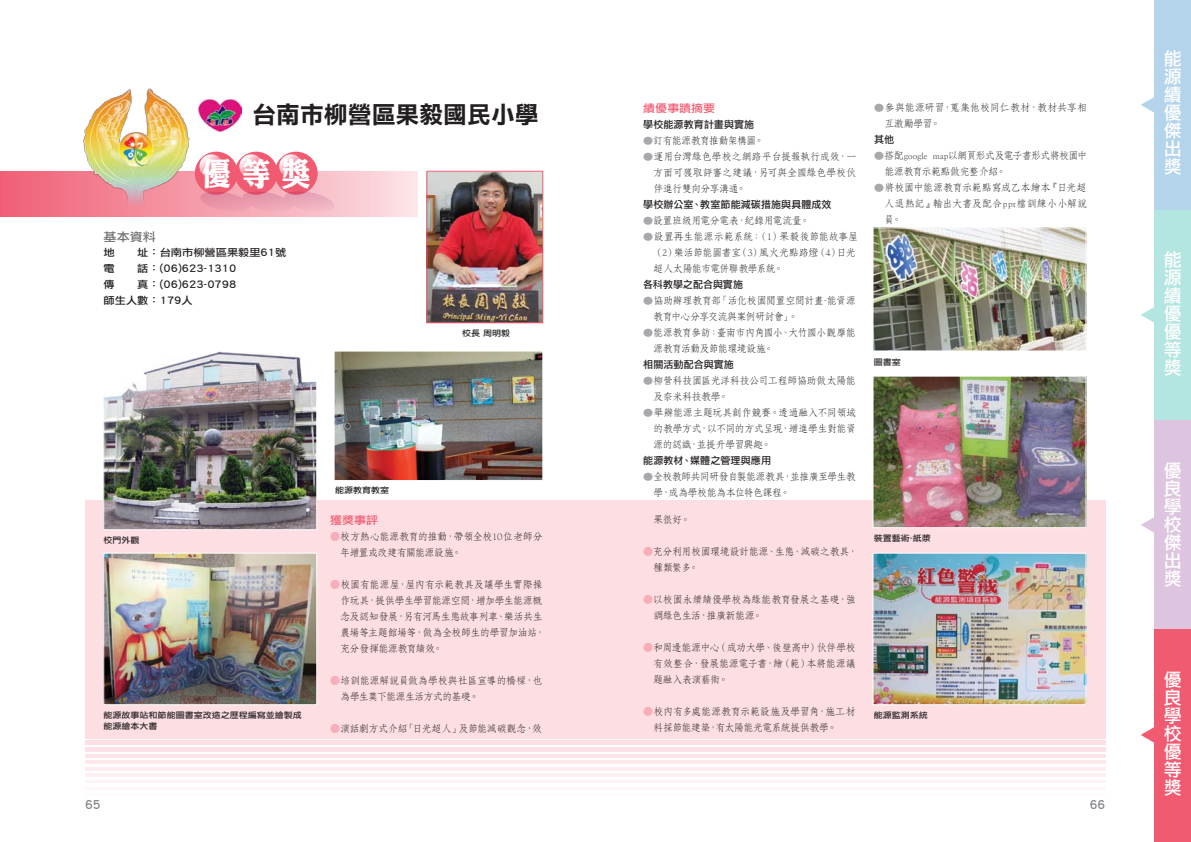
<style>
.page{position:relative;width:1191px;height:842px;background:#fff}
.page>*{position:absolute;margin:0;border:0;box-sizing:border-box;transform-origin:0 0}
.t1{font:31.8px "DFPG Li King Hei XB MP BF";color:#fff;scale:.9 1}
.t2{font:23.9px "DF Li Hei Std W7";color:#231f20}
.t3{font:18px/18px "Li Hei Pro";color:#fff;text-align:justify}
.t4{font:12px "Li Hei Pro";color:#808285}
.t5{font:11.8px "Li Hei Pro";color:#6d6f71;scale:1.11 1}
.t6{font:10.8px "Li Hei Pro";color:#f05b72;scale:1.11 1}
.t7{font:10.1px/15.8px "Li Hei Pro";color:#231f20;scale:1.11 1}
.t8{font:10px/16px "DFPG Fang Song W4 MP BF";letter-spacing:-.04em;color:#231f20}
.t9{font:10px/16px "DFPG Fang Song W4 MP BF";letter-spacing:-.06em;color:#231f20}
.t10{font:10px "Li Hei Pro";letter-spacing:.01em;color:#231f20}
.t11{font:10px/16px "DFPG Fang Song W4 MP BF";letter-spacing:-.005em;color:#231f20}
.t12{font:10px "DFPG Fang Song W4 MP BF";letter-spacing:-.07em;color:#231f20}
.t13{font:8.1px/10.8px "Li Hei Pro";color:#231f20;scale:1.11 1}
.s1{font-family:"Li Hei Pro";color:#f8adb8}
.s2{font-family:"Li Hei Pro";font-size:9px;color:#a7a9ac}
</style>
<div class="page">
<div style="left:85px;top:501px;width:1020px;height:238px;background:#fcdee3"></div>
<hr style="left:85px;top:741px;width:1020px;height:4px;background:#fcdee3">
<hr style="left:85px;top:747px;width:1020px;height:4px;background:#fcdee3">
<hr style="left:85px;top:754px;width:1020px;height:4px;background:#fce5e9">
<hr style="left:85px;top:760px;width:1020px;height:4px;background:#fde9ec">
<hr style="left:85px;top:767px;width:1020px;height:3px;background:#fcdee3">
<hr style="left:85px;top:774px;width:1020px;height:3px;background:#fcdee3">
<hr style="left:85px;top:780px;width:1020px;height:3px;background:#fcdee3">
<hr style="left:85px;top:787px;width:1020px;height:3px;background:#fcdee3">
<hr style="left:85px;top:793px;width:1020px;height:3px;background:#fcdee3">
<svg style="left:0;top:171px;width:417px;height:46px;background:#f6a3b0"></svg>
<img style="left:428px;top:173px;width:113px;height:148px">
<div style="left:426px;top:171px;width:117px;height:152px;border:1px solid #f05b72"></div>
<img style="left:105px;top:353px;width:210px;height:175px">
<div style="left:103px;top:351px;width:214px;height:179px;border:1px solid #fff"></div>
<img style="left:874px;top:555px;width:210px;height:148px">
<div style="left:872px;top:553px;width:214px;height:152px;border:1px solid #fff"></div>
<img style="left:105px;top:555px;width:210px;height:148px">
<div style="left:103px;top:553px;width:214px;height:152px;border:1px solid #fff"></div>
<div style="left:195px;top:152px;width:43px;height:43px;background:#f05b72;border-radius:50%"></div>
<svg style="left:199px;top:154px;width:24px;height:24px"></svg>
<div style="left:235px;top:152px;width:43px;height:43px;background:#f05b72;border-radius:50%"></div>
<div style="left:274px;top:152px;width:44px;height:43px;background:#f05b72;border-radius:50%"></div>
<svg style="left:200px;top:191px;width:134px;height:21px;background:#ec9eaf"></svg>
<svg style="left:239px;top:154px;width:24px;height:24px"></svg>
<svg style="left:279px;top:154px;width:24px;height:24px"></svg>
<img style="left:78px;top:88px;width:117px;height:129px">
<div style="left:1154px;top:0;width:37px;height:210px;background:#b3d4eb"></div>
<svg style="left:1141px;top:97px;width:13px;height:16px"></svg>
<div style="left:1154px;top:210px;width:37px;height:210px;background:#b3e5e1"></div>
<svg style="left:1141px;top:307px;width:13px;height:16px"></svg>
<div style="left:1154px;top:420px;width:37px;height:210px;background:#ddc5e0"></div>
<svg style="left:1141px;top:517px;width:13px;height:16px"></svg>
<div style="left:1154px;top:630px;width:37px;height:212px;background:#f05b72"></div>
<svg style="left:1141px;top:727px;width:13px;height:16px"></svg>
<img style="left:336px;top:353px;width:205px;height:126px">
<div style="left:334px;top:351px;width:209px;height:130px;border:1px solid #fff"></div>
<img style="left:198px;top:100px;width:44px;height:31px">
<img style="left:874px;top:378px;width:210px;height:148px">
<div style="left:872px;top:376px;width:214px;height:152px;border:1px solid #fff"></div>
<img style="left:874px;top:229px;width:210px;height:120px">
<div style="left:872px;top:227px;width:214px;height:124px;border:1px solid #fff"></div>
<h2 class="t2" style="left:252px;top:101px;width:288px">台南市柳營區果毅國民小學</h2>
<h1 class="t1" style="left:202px;top:157px;width:122px">優等獎</h1>
<p class="t5" style="left:104px;top:230px;width:49px">基本資料</p>
<p class="t7" style="left:104px;top:245px;width:12px">地</p>
<p class="t7" style="left:137px;top:245px;width:136px">址：台南市柳營區果毅里61號</p>
<p class="t7" style="left:104px;top:261px;width:12px">電</p>
<p class="t7" style="left:137px;top:261px;width:91px">話：(06)623-1310</p>
<p class="t7" style="left:104px;top:277px;width:12px">傳</p>
<p class="t7" style="left:104px;top:277px;width:121px;text-indent:34px">真：(06)623-0798師生人數：179人</p>
<p class="t13" style="left:462px;top:328px;width:45px">校長周明毅</p>
<p class="t13" style="left:104px;top:535px;width:34px">校門外觀</p>
<p class="t13" style="left:104px;top:710px;width:180px">能源故事站和節能圖書室改造之歷程編寫並繪製成能源繪本大書</p>
<p class="t13" style="left:335px;top:484px;width:50px">能源教育教室</p>
<p class="t6" style="left:330px;top:515px;width:45px">獲獎事評</p>
<p class="t8" style="left:340px;top:529px;width:204px;text-indent:-10px"><span class="s1">●</span>校方熱心能源教育的推動，帶領全校10位老師分年增置或改建有關能源設施。</p>
<p class="t8" style="left:340px;top:577px;width:206px;text-indent:-10px"><span class="s1">●</span>校園有能源屋，屋內有示範教具及讓學生實際操作玩具，提供學生學習能源空間，增加學生能源概念及認知發展，另有河馬生態故事列車、樂活共生農場等主題館場等，做為全校師生的學習加油站，充分發揮能源教育績效。</p>
<p class="t8" style="left:340px;top:673px;width:204px;text-indent:-10px"><span class="s1">●</span>培訓能源解說員做為學校與社區宣導的橋樑，也為學生奠下能源生活方式的基礎。</p>
<p class="t8" style="left:330px;top:721px;width:214px"><span class="s1">●</span>演話劇方式介紹「日光超人」及節能減碳觀念，效</p>
<p class="t6" style="left:643px;top:103px;width:66px">績優事蹟摘要</p>
<p class="t10" style="left:643px;top:120px;width:112px">學校能源教育計畫與實施</p>
<p class="t12" style="left:643px;top:136px;width:123px"><span class="s2">●</span>訂有能源教育推動架構圖。</p>
<p class="t8" style="left:653px;top:149px;width:205px;text-align:justify;text-indent:-10px"><span class="s2">●</span>運用台灣綠色學校之網路平台提報執行成效，一方面可獲取評審之建議，另可與全國綠色學校伙伴進行雙向分享溝通。</p>
<p class="t10" style="left:643px;top:200px;width:190px">學校辦公室、教室節能減碳措施與具體成效</p>
<p class="t8" style="left:643px;top:213px;width:168px"><span class="s2">●</span>設置班級用電分電表，紀錄用電流量。</p>
<p class="t8" style="left:653px;top:229px;width:206px;text-indent:-10px"><span class="s2">●</span>設置再生能源示範系統：（1）果毅後節能故事屋（2）樂活節能圖書室（3）風火光點路燈（4）日光超人太陽能市電併聯教學系統。</p>
<p class="t10" style="left:643px;top:280px;width:101px">各科教學之配合與實施</p>
<p class="t8" style="left:653px;top:293px;width:204px;text-indent:-10px"><span class="s2">●</span>協助辦理教育部「活化校園閒置空間計畫-能資源教育中心分享交流與案例研討會」。</p>
<p class="t9" style="left:653px;top:325px;width:204px;text-indent:-10px"><span class="s2">●</span>能源教育參訪：臺南市內角國小、大竹國小觀摩能源教育活動及節能環境設施。</p>
<p class="t10" style="left:643px;top:360px;width:92px">相關活動配合與實施</p>
<p class="t8" style="left:653px;top:373px;width:204px;text-indent:-10px"><span class="s2">●</span>柳營科技園區光洋科技公司工程師協助做太陽能及奈米科技教學。</p>
<p class="t8" style="left:653px;top:405px;width:204px;text-align:justify;text-indent:-10px"><span class="s2">●</span>舉辦能源主題玩具創作競賽。透過融入不同領域的教學方式，以不同的方式呈現，增進學生對能資源的認識，並提升學習興趣。</p>
<p class="t10" style="left:643px;top:456px;width:129px">能源教材、媒體之管理與應用</p>
<p class="t9" style="left:653px;top:469px;width:204px;text-indent:-10px"><span class="s2">●</span>全校教師共同研發自製能源教具，並推廣至學生教學，成為學校能為本位特色課程。</p>
<p class="t8" style="left:653px;top:511px;width:39px">果很好。</p>
<p class="t8" style="left:653px;top:543px;width:206px;text-indent:-10px"><span class="s1">●</span>充分利用校園環境設計能源、生態、減碳之教具，種類繁多。</p>
<p class="t8" style="left:653px;top:591px;width:204px;text-indent:-10px"><span class="s1">●</span>以校園永續績優學校為綠能教育發展之基礎，強調綠色生活，推廣新能源。</p>
<p class="t8" style="left:653px;top:639px;width:204px;text-align:justify;text-indent:-10px"><span class="s1">●</span>和周邊能源中心（成功大學、後壁高中）伙伴學校有效整合，發展能源電子書，繪（範）本將能源議題融入表演藝術。</p>
<p class="t8" style="left:653px;top:703px;width:204px;text-indent:-10px"><span class="s1">●</span>校內有多處能源教育示範設施及學習角，施工材料採節能建築，有太陽能光電系統提供教學。</p>
<p class="t11" style="left:884px;top:99px;width:204px;text-indent:-10px"><span class="s2">●</span>參與能源研習，蒐集他校同仁教材，教材共享相互激勵學習。</p>
<p class="t10" style="left:874px;top:134px;width:21px">其他</p>
<p class="t8" style="left:884px;top:147px;width:204px;text-indent:-10px"><span class="s2">●</span>搭配google map以網頁形式及電子書形式將校園中能源教育示範點做完整介紹。</p>
<p class="t8" style="left:884px;top:179px;width:204px;text-align:justify;text-indent:-10px"><span class="s2">●</span>將校園中能源教育示範點寫成乙本繪本『日光超人退熱記』輸出大書及配合ppt檔訓練小小解說員。</p>
<p class="t13" style="left:874px;top:356px;width:26px">圖書室</p>
<p class="t13" style="left:874px;top:533px;width:53px">裝置藝術-紙漿</p>
<p class="t13" style="left:874px;top:710px;width:50px">能源監測系統</p>
<p class="t4" style="left:85px;top:798px;width:17px">65</p>
<p class="t4" style="left:1089px;top:798px;width:17px">66</p>
<h3 class="t3" style="left:1163px;top:50px;width:19px">能源績優傑出獎</h3>
<h3 class="t3" style="left:1163px;top:251px;width:19px">能源績優優等獎</h3>
<h3 class="t3" style="left:1163px;top:461px;width:19px">優良學校傑出獎</h3>
<h3 class="t3" style="left:1163px;top:671px;width:19px">優良學校優等獎</h3>
</div>
